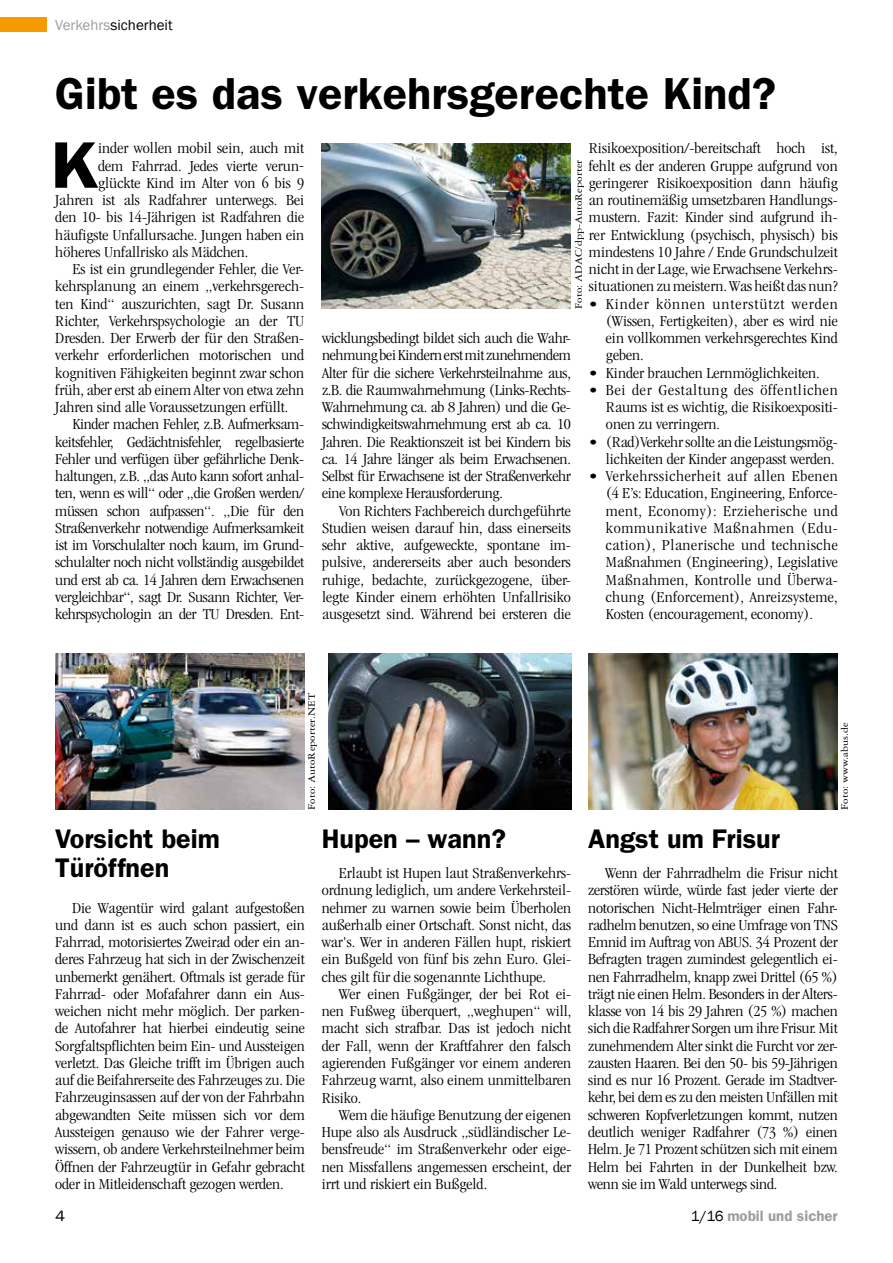
<style>
.page{position:relative;width:893px;height:1263px;background:#fff}
.page>*{position:absolute;margin:0;border:0;box-sizing:border-box;transform-origin:0 0}
.t1{font:600 66px "Franklin Gothic";color:#000;scale:1.15 1}
.t2{font:600 45px "Franklin Gothic";color:#000}
.t3{font:600 27px/28.5px "Franklin Gothic";color:#000}
.t4{font:300 condensed 15.75px/17.2px "Garamond";color:#000;text-align:justify;scale:1.15 1}
.t5{font:600 15px "Franklin Gothic";color:#9c9d9d}
.t6{font:15px "Franklin Gothic";color:#000}
.t7{font:15px "Franklin Gothic";color:#000;scale:1.15 1}
.t8{font:10.5px "Garamond Three";color:#000;scale:1.15 1}
.s1{color:#9c9d9d}
.s2{font-weight:400;color:#000}
</style>
<div class="page">
<div style="left:0;top:17px;width:47px;height:15px;background:#f59a00"></div>
<img style="left:322px;top:143px;width:249px;height:166px">
<img style="left:55px;top:654px;width:250px;height:155px">
<img style="left:328px;top:654px;width:243px;height:155px">
<img style="left:588px;top:654px;width:250px;height:155px">
<p class="t6" style="left:55px;top:16px;width:119px"><span class="s1">Verkehrs</span>sicherheit</p>
<h2 class="t2" style="left:55px;top:67px;width:722px">Gibt es das verkehrsgerechte Kind?</h2>
<h1 class="t1" style="left:50px;top:126px;width:44px">K</h1>
<p class="t4" style="left:98px;top:140px;width:181px">inder wollen mobil sein, auch mit</p>
<p class="t4" style="left:589px;top:140px;width:218px">Risikoexposition/-bereitschaft hoch ist, fehlt es der anderen Gruppe aufgrund von geringerer Risikoexposition dann häufig an routinemäßig umsetzbaren Handlungs&shy;mustern. Fazit: Kinder sind aufgrund ih&shy;rer Entwicklung (psychisch, physisch) bis mindestens 10 Jahre / Ende Grundschulzeit nicht in der Lage, wie Erwachsene Verkehrs&shy;situationen zu meistern. Was heißt das nun?</p>
<p class="t4" style="left:606px;top:295px;width:203px;text-indent:-17px">• Kinder können unterstützt werden (Wissen, Fertigkeiten), aber es wird nie ein vollkommen verkehrsgerechtes Kind geben.</p>
<p class="t4" style="left:589px;top:364px;width:202px">• Kinder brauchen Lernmöglichkeiten.</p>
<p class="t4" style="left:606px;top:381px;width:203px;text-indent:-17px">• Bei der Gestaltung des öffentlichen Raums ist es wichtig, die Risikoexpositi&shy;onen zu verringern.</p>
<p class="t4" style="left:589px;top:433px;width:218px;text-align:right">• (Rad)Verkehr sollte an die Leistungsmög&shy;lichkeiten der Kinder angepasst werden.</p>
<p class="t4" style="left:606px;top:468px;width:203px;text-indent:-17px">• Verkehrssicherheit auf allen Ebenen (4 E’s: Education, Engineering, Enforce&shy;ment, Economy): Erzieherische und kommunikative Maßnahmen (Edu&shy;cation), Planerische und technische Maßnahmen (Engineering), Legislative Maßnahmen, Kontrolle und Überwa&shy;chung (Enforcement), Anreizsysteme, Kosten (encouragement, economy).</p>
<p class="t4" style="left:98px;top:157px;width:181px">dem Fahrrad. Jedes vierte verun-</p>
<p class="t4" style="left:98px;top:174px;width:181px">glückte Kind im Alter von 6 bis 9</p>
<p class="t4" style="left:55px;top:191px;width:218px">Jahren ist als Radfahrer unterwegs. Bei</p>
<p class="t4" style="left:55px;top:209px;width:218px">den 10- bis 14-Jährigen ist Radfahren die</p>
<p class="t4" style="left:55px;top:226px;width:218px">häufigste Unfallursache. Jungen haben ein</p>
<p class="t4" style="left:55px;top:243px;width:169px">höheres Unfallrisko als Mädchen.</p>
<p class="t4" style="left:72px;top:260px;width:203px">Es ist ein grundlegender Fehler, die Ver-</p>
<p class="t4" style="left:55px;top:278px;width:218px">kehrsplanung an einem „verkehrsgerech-</p>
<p class="t4" style="left:55px;top:295px;width:218px">ten Kind“ auszurichten, sagt Dr. Susann</p>
<p class="t4" style="left:55px;top:312px;width:218px">Richter, Verkehrspsychologie an der TU</p>
<p class="t4" style="left:55px;top:330px;width:218px">Dresden. Der Erwerb der für den Straßen-</p>
<p class="t4" style="left:55px;top:347px;width:218px">verkehr erforderlichen motorischen und</p>
<p class="t4" style="left:55px;top:364px;width:218px">kognitiven Fähigkeiten beginnt zwar schon</p>
<p class="t4" style="left:55px;top:381px;width:218px">früh, aber erst ab einem Alter von etwa zehn</p>
<p class="t4" style="left:55px;top:399px;width:204px">Jahren sind alle Voraussetzungen erfüllt.</p>
<p class="t4" style="left:72px;top:416px;width:203px">Kinder machen Fehler, z.B. Aufmerksam-</p>
<p class="t4" style="left:55px;top:433px;width:218px">keitsfehler, Gedächtnisfehler, regelbasierte</p>
<p class="t4" style="left:55px;top:450px;width:218px">Fehler und verfügen über gefährliche Denk-</p>
<p class="t4" style="left:55px;top:468px;width:218px">haltungen, z.B. „das Auto kann sofort anhal-</p>
<p class="t4" style="left:55px;top:485px;width:218px">ten, wenn es will“ oder „die Großen werden/</p>
<p class="t4" style="left:55px;top:502px;width:218px">müssen schon aufpassen“. „Die für den</p>
<p class="t4" style="left:55px;top:519px;width:218px">Straßenverkehr notwendige Aufmerksamkeit</p>
<p class="t4" style="left:55px;top:537px;width:218px">ist im Vorschulalter noch kaum, im Grund-</p>
<p class="t4" style="left:55px;top:554px;width:218px">schulalter noch nicht vollständig ausgebildet</p>
<p class="t4" style="left:55px;top:571px;width:218px">und erst ab ca. 14 Jahren dem Erwachsenen</p>
<p class="t4" style="left:55px;top:588px;width:218px">vergleichbar“, sagt Dr. Susann Richter, Ver-</p>
<p class="t4" style="left:55px;top:606px;width:218px">kehrspsychologin an der TU Dresden. Ent-</p>
<p class="t8" style="left:573px;top:309px;width:131px;rotate:-90deg">Foto: ADAC/dpp-AutoReporter</p>
<p class="t4" style="left:322px;top:329px;width:218px">wicklungsbedingt bildet sich auch die Wahr&shy;nehmung bei Kindern erst mit zunehmendem Alter für die sichere Verkehrsteilnahme aus, z.B. die Raumwahrnehmung (Links-Rechts-Wahrnehmung ca. ab 8 Jahren) und die Ge&shy;schwindigkeitswahrnehmung erst ab ca. 10<br>Jahren. Die Reaktionszeit ist bei Kindern bis ca. 14 Jahre länger als beim Erwachsenen.<br>Selbst für Erwachsene ist der Straßenverkehr eine komplexe Herausforderung.</p>
<p class="t4" style="left:322px;top:502px;width:218px;text-indent:17px">Von Richters Fachbereich durchgeführte Studien weisen darauf hin, dass einerseits sehr aktive, aufgeweckte, spontane im&shy;pulsive, andererseits aber auch besonders ruhige, bedachte, zurückgezogene, über&shy;legte Kinder einem erhöhten Unfallrisiko ausgesetzt sind. Während bei ersteren die</p>
<p class="t8" style="left:306px;top:810px;width:103px;rotate:-90deg">Foto: AutoReporter.NET</p>
<h3 class="t3" style="left:55px;top:824px;width:166px">Vorsicht beim<br>Türöffnen</h3>
<p class="t4" style="left:55px;top:899px;width:218px;text-indent:17px">Die Wagentür wird galant aufgestoßen und dann ist es auch schon passiert, ein Fahrrad, motorisiertes Zweirad oder ein an&shy;deres Fahrzeug hat sich in der Zwischenzeit unbemerkt genähert. Oftmals ist gerade für Fahrrad- oder Mofafahrer dann ein Aus&shy;weichen nicht mehr möglich. Der parken&shy;de Autofahrer hat hierbei eindeutig seine Sorgfaltspflichten beim Ein- und Aussteigen verletzt. Das Gleiche trifft im Übrigen auch auf die Beifahrerseite des Fahrzeuges zu. Die Fahrzeuginsassen auf der von der Fahrbahn abgewandten Seite müssen sich vor dem Aussteigen genauso wie der Fahrer verge&shy;wissern, ob andere Verkehrsteilnehmer beim Öffnen der Fahrzeugtür in Gefahr gebracht oder in Mitleidenschaft gezogen werden.</p>
<h3 class="t3" style="left:322px;top:824px;width:186px">Hupen – wann?</h3>
<p class="t4" style="left:322px;top:864px;width:218px;text-indent:17px">Erlaubt ist Hupen laut Straßenverkehrs&shy;ordnung lediglich, um andere Verkehrsteil&shy;nehmer zu warnen sowie beim Überholen außerhalb einer Ortschaft. Sonst nicht, das war's. Wer in anderen Fällen hupt, riskiert ein Bußgeld von fünf bis zehn Euro. Glei&shy;ches gilt für die sogenannte Lichthupe.</p>
<p class="t4" style="left:322px;top:985px;width:218px;text-indent:17px">Wer einen Fußgänger, der bei Rot ei&shy;nen Fußweg überquert, „weghupen“ will, macht sich strafbar. Das ist jedoch nicht der Fall, wenn der Kraftfahrer den falsch agierenden Fußgänger vor einem anderen Fahrzeug warnt, also einem unmittelbaren Risiko.</p>
<p class="t4" style="left:322px;top:1106px;width:218px;text-indent:17px">Wem die häufige Benutzung der eigenen Hupe also als Ausdruck „südländischer Le&shy;bensfreude“ im Straßenverkehr oder eige&shy;nen Missfallens angemessen erscheint, der irrt und riskiert ein Bußgeld.</p>
<p class="t8" style="left:839px;top:810px;width:78px;rotate:-90deg">Foto: www.abus.de</p>
<h3 class="t3" style="left:588px;top:824px;width:193px">Angst um Frisur</h3>
<p class="t4" style="left:588px;top:864px;width:218px;text-indent:17px">Wenn der Fahrradhelm die Frisur nicht zerstören würde, würde fast jeder vierte der notorischen Nicht-Helmträger einen Fahr&shy;radhelm benutzen, so eine Umfrage von TNS Emnid im Auftrag von ABUS. 34 Prozent der Befragten tragen zumindest gelegentlich ei&shy;nen Fahrradhelm, knapp zwei Drittel (65 %) trägt nie einen Helm. Besonders in der Alters&shy;klasse von 14 bis 29 Jahren (25 %) machen sich die Radfahrer Sorgen um ihre Frisur. Mit zunehmendem Alter sinkt die Furcht vor zer&shy;zausten Haaren. Bei den 50- bis 59-Jährigen sind es nur 16 Prozent. Gerade im Stadtver&shy;kehr, bei dem es zu den meisten Unfällen mit schweren Kopfverletzungen kommt, nutzen deutlich weniger Radfahrer (73 %) einen Helm. Je 71 Prozent schützen sich mit einem Helm bei Fahrten in der Dunkelheit bzw. wenn sie im Wald unterwegs sind.</p>
<p class="t7" style="left:55px;top:1207px;width:10px">4</p>
<p class="t5" style="left:691px;top:1207px;width:148px"><span class="s2">1/16</span> mobil und sicher</p>
</div>
